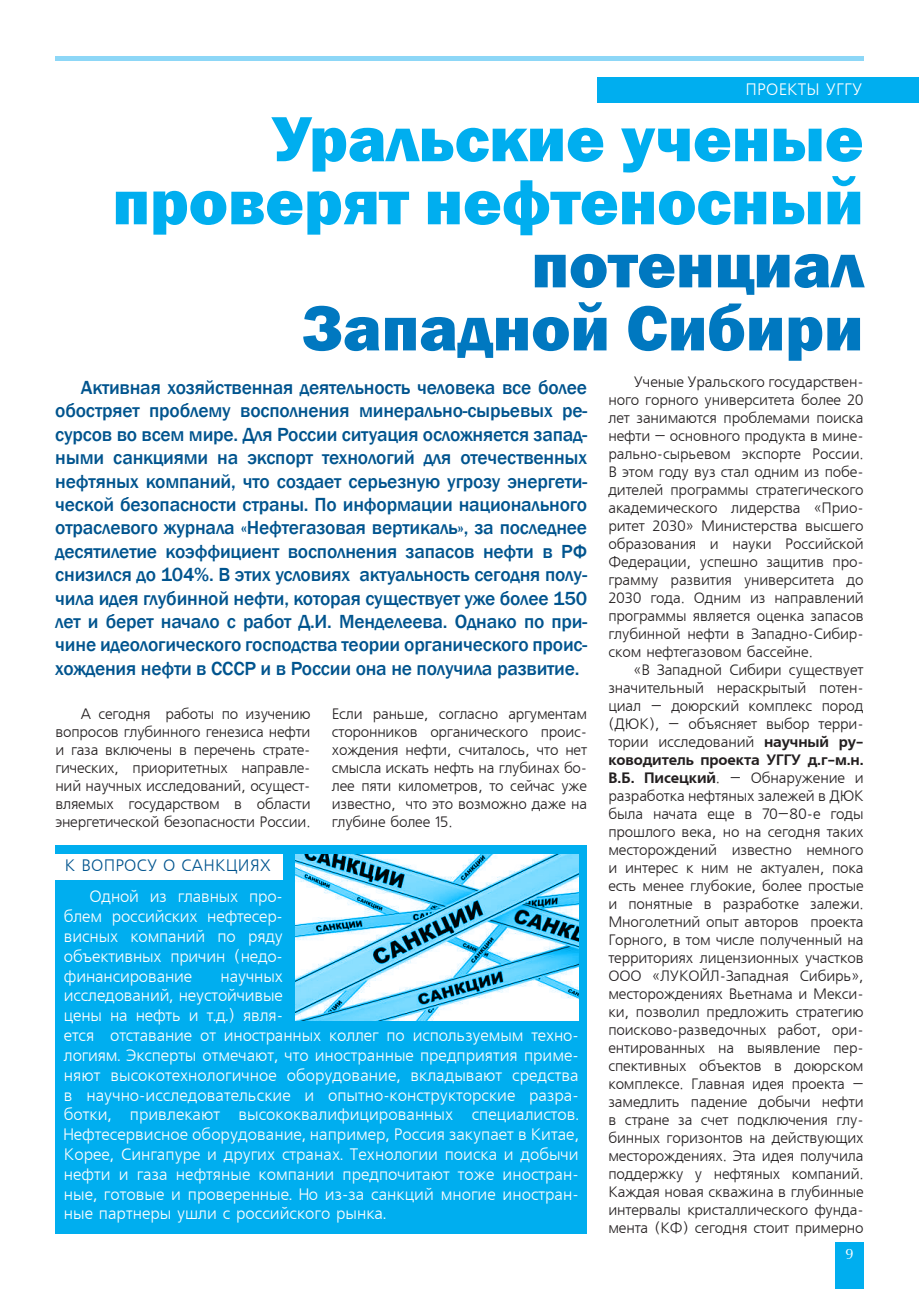
<style>
.page{position:relative;width:919px;height:1289px;background:#fff}
.page>*{position:absolute;margin:0;border:0;box-sizing:border-box;transform-origin:0 0}
.t1{font:800 66px/63px "Franklin Gothic";color:#00aeef;text-align:right}
.t2{font:800 66px/63px "Franklin Gothic";color:#0078c0;text-align:right}
.t3{font:500 19.5px/23.4px "Franklin Gothic";letter-spacing:-.01em;color:#00548e;text-align:justify}
.t4{font:16.5px/19.8px "Free Set Cyrillic";color:#fff;text-align:justify}
.t5{font:16.5px "Free Set CTT";letter-spacing:.01em;color:#00548e}
.t6{font:16.5px "Free Set CTT";letter-spacing:.01em;color:#fff}
.t7{font:15px/18px "Free Set CTT";letter-spacing:-.01em;color:#231f20;text-align:justify}
.t8{font:15px "AXP Free Set C Bold";letter-spacing:-.01em;color:#231f20}
.t9{font:15px "AG Opus";color:#fff}
.s1{font-family:"AXP Free Set C Bold"}
</style>
<div class="page">
<div style="left:835px;top:1242px;width:28px;height:46px;background:#00aeef"></div>
<hr style="left:55px;top:56px;width:808px;height:4px;background:#8dd7f7">
<div style="left:597px;top:78px;width:321px;height:25px;background:#00aeef"></div>
<div style="left:55px;top:845px;width:532px;height:388px;background:#00aeef"></div>
<div style="left:55px;top:854px;width:228px;height:25px;background:#fff"></div>
<img style="left:296px;top:854px;width:282px;height:166px">
<p class="t6" style="left:745px;top:81px;width:118px">ПРОЕКТЫ УГГУ</p>
<h1 class="t1" style="left:112px;top:107px;width:752px">Уральские ученые проверят нефтеносный</h1>
<h1 class="t2" style="left:302px;top:233px;width:562px">потенциал<br>Западной Сибири</h1>
<p class="t3" style="left:55px;top:376px;width:533px;text-indent:26px">Активная хозяйственная деятельность человека все более обостряет проблему восполнения минерально-сырьевых ре&shy;сурсов во всем мире. Для России ситуация осложняется запад&shy;ными санкциями на экспорт технологий для отечественных нефтяных компаний, что создает серьезную угрозу энергети&shy;ческой безопасности страны. По информации национального отраслевого журнала «Нефтегазовая вертикаль», за последнее десятилетие коэффициент восполнения запасов нефти в РФ снизился до 104%. В этих условиях актуальность сегодня полу&shy;чила идея глубинной нефти, которая существует уже более 150 лет и берет начало с работ Д.И. Менделеева. Однако по при&shy;чине идеологического господства теории органического проис&shy;хождения нефти в СССР и в России она не получила развитие.</p>
<p class="t7" style="left:608px;top:373px;width:257px;text-indent:26px">Ученые Уральского государствен&shy;ного горного университета более 20 лет занимаются проблемами поиска нефти – основного продукта в мине&shy;рально-сырьевом экспорте России.<br>В этом году вуз стал одним из побе&shy;дителей программы стратегического академического лидерства «Прио&shy;ритет 2030» Министерства высшего образования и науки Российской Федерации, успешно защитив про&shy;грамму развития университета до 2030 года. Одним из направлений программы является оценка запасов глубинной нефти в Западно-Сибир&shy;ском нефтегазовом бассейне.</p>
<p class="t7" style="left:608px;top:661px;width:257px;text-indent:26px">«В Западной Сибири существует значительный нераскрытый потен&shy;циал – доюрский комплекс пород (ДЮК), – объясняет выбор терри&shy;тории исследований <span class="s1">научный ру-</span></p>
<p class="t8" style="left:608px;top:751px;width:257px">ководитель проекта УГГУ д.г-м.н.</p>
<p class="t7" style="left:608px;top:769px;width:257px"><span class="s1">В.Б. Писецкий</span>. – Обнаружение и разработка нефтяных залежей в ДЮК была начата еще в 70–80-е годы прошлого века, но на сегодня таких месторождений известно немного и интерес к ним не актуален, пока есть менее глубокие, более простые и понятные в разработке залежи.<br>Многолетний опыт авторов проекта Горного, в том числе полученный на территориях лицензионных участков ООО «ЛУКОЙЛ-Западная Сибирь», месторождениях Вьетнама и Мекси&shy;ки, позволил предложить стратегию поисково-разведочных работ, ори&shy;ентированных на выявление пер&shy;спективных объектов в доюрском комплексе. Главная идея проекта – замедлить падение добычи нефти в стране за счет подключения глу&shy;бинных горизонтов на действующих месторождениях. Эта идея получила поддержку у нефтяных компаний.<br>Каждая новая скважина в глубинные интервалы кристаллического фунда&shy;мента (КФ) сегодня стоит примерно</p>
<p class="t7" style="left:55px;top:705px;width:257px;text-indent:26px">А сегодня работы по изучению вопросов глубинного генезиса нефти и газа включены в перечень страте&shy;гических, приоритетных направле&shy;ний научных исследований, осущест&shy;вляемых государством в области энергетической безопасности России.</p>
<p class="t7" style="left:332px;top:705px;width:257px">Если раньше, согласно аргументам сторонников органического проис&shy;хождения нефти, считалось, что нет смысла искать нефть на глубинах бо&shy;лее пяти километров, то сейчас уже известно, что это возможно даже на глубине более 15.</p>
<p class="t5" style="left:65px;top:856px;width:207px">К ВОПРОСУ О САНКЦИЯХ</p>
<p class="t4" style="left:64px;top:887px;width:220px;text-indent:26px">Одной из главных про&shy;блем российских нефтесер&shy;висных компаний по ряду объективных причин (недо&shy;финансирование</p>
<p class="t4" style="left:64px;top:966px;width:516px;text-align:left;text-indent:157px">научных<br>исследований, неустойчивые<br>цены на нефть и т.д.) явля-<br>ется отставание от иностранных коллег по используемым техно&shy;логиям. Эксперты отмечают, что иностранные предприятия приме&shy;няют высокотехнологичное оборудование, вкладывают средства в научно-исследовательские и опытно-конструкторские разра&shy;ботки, привлекают высококвалифицированных специалистов.<br>Нефтесервисное оборудование, например, Россия закупает в Китае, Корее, Сингапуре и других странах. Технологии поиска и добычи нефти и газа нефтяные компании предпочитают тоже иностран&shy;ные, готовые и проверенные. Но из-за санкций многие иностран&shy;ные партнеры ушли с российского рынка.</p>
<p class="t9" style="left:845px;top:1245px;width:10px">9</p>
</div>
